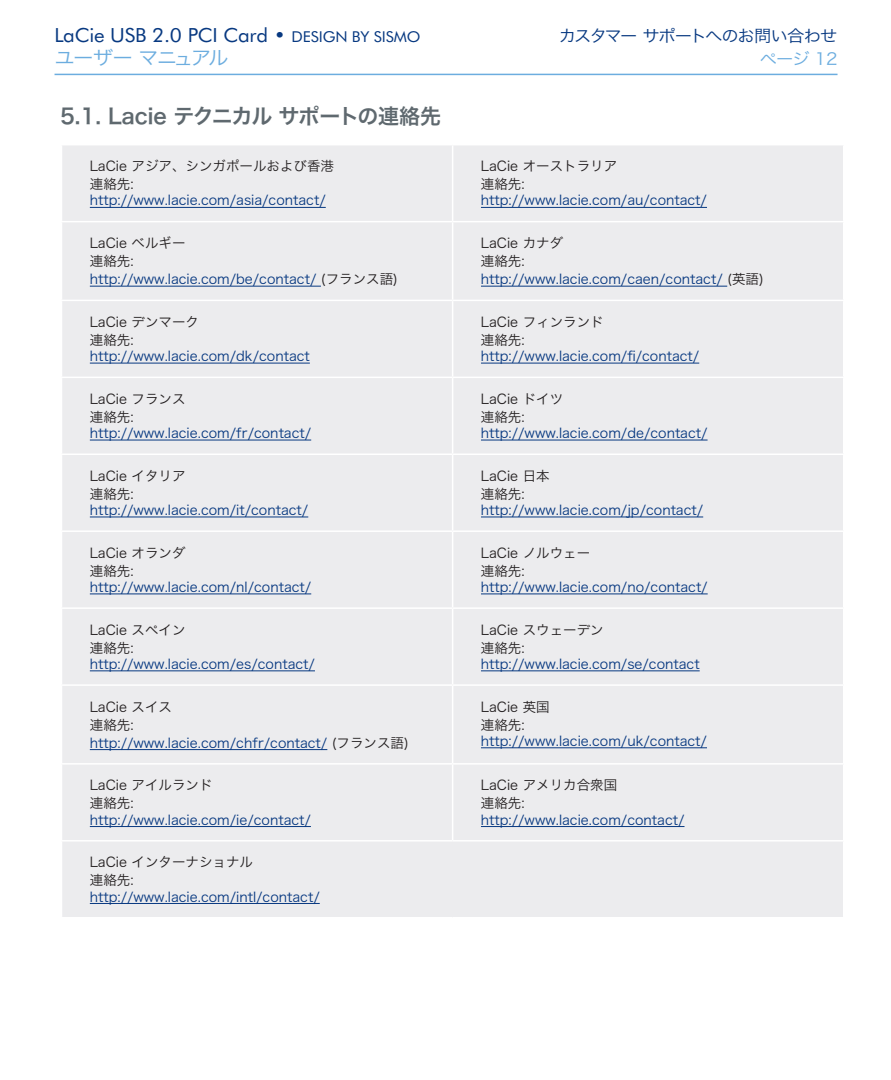
<style>
.page{position:relative;width:891px;height:1080px;background:#fff}
.page>*{position:absolute;margin:0;border:0;box-sizing:border-box;transform-origin:0 0}
._1_1_Heading{font:21px "Hira Kaku Pro W6";letter-spacing:-.02em;color:#5f696f}
.t1{font:19.5px "Futura BT";letter-spacing:-.01em;color:#083981;scale:1.05 1}
.t2{font:19.5px "Hira Kaku Pro W3";letter-spacing:-.09em;color:#6caddf;scale:1.05 1}
.t3{font:16.5px "Hira Kaku Pro W3";letter-spacing:-.07em;color:#083981;scale:1.05 1}
.t4{font:16.5px "Hira Kaku Pro W3";color:#6caddf;scale:1.05 1}
.t5{font:13.5px "Hira Kaku Pro W3";color:#083981}
.t6{font:13.5px "Hira Kaku Pro W3";color:#231f20}
.s1{font-size:15px}
.s2{color:#231f20}
</style>
<div class="page">
<hr style="left:55px;top:74px;width:783px;height:1px;background:#6caddf">
<div style="left:62px;top:145px;width:781px;height:772px;background:#ececee"></div>
<hr style="left:452px;top:145px;width:1px;height:76px;background:#fff">
<hr style="left:61px;top:221px;width:392px;height:1px;background:#fff">
<hr style="left:453px;top:221px;width:391px;height:1px;background:#fff">
<hr style="left:452px;top:222px;width:1px;height:78px;background:#fff">
<hr style="left:61px;top:300px;width:392px;height:1px;background:#fff">
<hr style="left:453px;top:300px;width:391px;height:1px;background:#fff">
<hr style="left:452px;top:301px;width:1px;height:76px;background:#fff">
<hr style="left:61px;top:377px;width:392px;height:1px;background:#fff">
<hr style="left:453px;top:377px;width:391px;height:1px;background:#fff">
<hr style="left:452px;top:378px;width:1px;height:76px;background:#fff">
<hr style="left:61px;top:454px;width:392px;height:1px;background:#fff">
<hr style="left:453px;top:454px;width:391px;height:1px;background:#fff">
<hr style="left:452px;top:455px;width:1px;height:75px;background:#fff">
<hr style="left:61px;top:530px;width:392px;height:2px;background:#fff">
<hr style="left:453px;top:530px;width:391px;height:2px;background:#fff">
<hr style="left:452px;top:532px;width:1px;height:75px;background:#fff">
<hr style="left:61px;top:607px;width:392px;height:2px;background:#fff">
<hr style="left:453px;top:607px;width:391px;height:2px;background:#fff">
<hr style="left:452px;top:609px;width:1px;height:75px;background:#fff">
<hr style="left:61px;top:684px;width:392px;height:2px;background:#fff">
<hr style="left:453px;top:684px;width:391px;height:2px;background:#fff">
<hr style="left:452px;top:686px;width:1px;height:77px;background:#fff">
<hr style="left:61px;top:763px;width:392px;height:2px;background:#fff">
<hr style="left:453px;top:763px;width:391px;height:2px;background:#fff">
<hr style="left:452px;top:765px;width:1px;height:75px;background:#fff">
<hr style="left:61px;top:840px;width:392px;height:2px;background:#fff">
<hr style="left:453px;top:840px;width:391px;height:2px;background:#fff">
<hr style="left:90px;top:207px;width:236px;height:1px;background:#083981">
<hr style="left:481px;top:207px;width:226px;height:1px;background:#083981">
<hr style="left:90px;top:286px;width:231px;height:1px;background:#083981">
<hr style="left:481px;top:286px;width:246px;height:1px;background:#083981">
<hr style="left:90px;top:363px;width:220px;height:1px;background:#083981">
<hr style="left:481px;top:363px;width:218px;height:1px;background:#083981">
<hr style="left:90px;top:440px;width:221px;height:1px;background:#083981">
<hr style="left:481px;top:440px;width:227px;height:1px;background:#083981">
<hr style="left:90px;top:517px;width:218px;height:1px;background:#083981">
<hr style="left:481px;top:517px;width:222px;height:1px;background:#083981">
<hr style="left:90px;top:594px;width:221px;height:1px;background:#083981">
<hr style="left:481px;top:594px;width:227px;height:1px;background:#083981">
<hr style="left:90px;top:671px;width:225px;height:1px;background:#083981">
<hr style="left:481px;top:671px;width:219px;height:1px;background:#083981">
<hr style="left:90px;top:749px;width:237px;height:1px;background:#083981">
<hr style="left:481px;top:747px;width:226px;height:1px;background:#083981">
<hr style="left:90px;top:826px;width:221px;height:1px;background:#083981">
<hr style="left:481px;top:826px;width:204px;height:1px;background:#083981">
<hr style="left:90px;top:903px;width:230px;height:1px;background:#083981">
<h2 class="t1" style="left:55px;top:23px;width:350px">LaCie USB 2.0 PCI Card • <span class="s1">design by SISMO</span></h2>
<p class="t3" style="left:559px;top:21px;width:267px">カスタマーサポートへのお問い合わせ</p>
<h2 class="t2" style="left:55px;top:41px;width:167px">ユーザーマニュアル</h2>
<p class="t4" style="left:760px;top:44px;width:76px">ページ 12</p>
<p class="_1_1_Heading" style="left:60px;top:98px;width:383px">5.1. Lacie テクニカル サポートの連絡先</p>
<p class="t6" style="left:90px;top:154px;width:246px">LaCie アジア、シンガポールおよび香港</p>
<p class="t6" style="left:90px;top:172px;width:45px">連絡先:</p>
<p class="t5" style="left:90px;top:188px;width:237px">http://www.lacie.com/asia/contact/</p>
<p class="t6" style="left:481px;top:154px;width:138px">LaCie オーストラリア</p>
<p class="t6" style="left:481px;top:172px;width:45px">連絡先:</p>
<p class="t5" style="left:481px;top:188px;width:228px">http://www.lacie.com/au/contact/</p>
<p class="t6" style="left:90px;top:231px;width:97px">LaCie ベルギー</p>
<p class="t6" style="left:90px;top:249px;width:45px">連絡先:</p>
<p class="t5" style="left:90px;top:267px;width:310px">http://www.lacie.com/be/contact/ <span class="s2">(フランス語)</span></p>
<p class="t6" style="left:90px;top:310px;width:111px">LaCie デンマーク</p>
<p class="t6" style="left:90px;top:328px;width:45px">連絡先:</p>
<p class="t5" style="left:90px;top:344px;width:222px">http://www.lacie.com/dk/contact</p>
<p class="t6" style="left:90px;top:387px;width:97px">LaCie フランス</p>
<p class="t6" style="left:90px;top:405px;width:45px">連絡先:</p>
<p class="t5" style="left:90px;top:421px;width:223px">http://www.lacie.com/fr/contact/</p>
<p class="t6" style="left:90px;top:464px;width:97px">LaCie イタリア</p>
<p class="t6" style="left:90px;top:482px;width:45px">連絡先:</p>
<p class="t5" style="left:90px;top:498px;width:220px">http://www.lacie.com/it/contact/</p>
<p class="t6" style="left:90px;top:541px;width:97px">LaCie オランダ</p>
<p class="t6" style="left:90px;top:559px;width:45px">連絡先:</p>
<p class="t5" style="left:90px;top:575px;width:223px">http://www.lacie.com/nl/contact/</p>
<p class="t6" style="left:90px;top:618px;width:97px">LaCie スペイン</p>
<p class="t6" style="left:90px;top:636px;width:45px">連絡先:</p>
<p class="t5" style="left:90px;top:652px;width:227px">http://www.lacie.com/es/contact/</p>
<p class="t6" style="left:90px;top:695px;width:84px">LaCie スイス</p>
<p class="t6" style="left:90px;top:713px;width:45px">連絡先:</p>
<p class="t5" style="left:90px;top:731px;width:321px">http://www.lacie.com/chfr/contact/ <span class="s2">(フランス語)</span></p>
<p class="t6" style="left:90px;top:773px;width:124px">LaCie アイルランド</p>
<p class="t6" style="left:90px;top:791px;width:45px">連絡先:</p>
<p class="t5" style="left:90px;top:807px;width:223px">http://www.lacie.com/ie/contact/</p>
<p class="t6" style="left:90px;top:850px;width:165px">LaCie インターナショナル</p>
<p class="t6" style="left:90px;top:868px;width:45px">連絡先:</p>
<p class="t5" style="left:90px;top:884px;width:231px">http://www.lacie.com/intl/contact/</p>
<p class="t6" style="left:481px;top:231px;width:84px">LaCie カナダ</p>
<p class="t6" style="left:481px;top:249px;width:45px">連絡先:</p>
<p class="t5" style="left:481px;top:267px;width:284px">http://www.lacie.com/caen/contact/ <span class="s2">(英語)</span></p>
<p class="t6" style="left:481px;top:310px;width:124px">LaCie フィンランド</p>
<p class="t6" style="left:481px;top:328px;width:45px">連絡先:</p>
<p class="t5" style="left:481px;top:344px;width:220px">http://www.lacie.com/fi/contact/</p>
<p class="t6" style="left:481px;top:387px;width:84px">LaCie ドイツ</p>
<p class="t6" style="left:481px;top:405px;width:45px">連絡先:</p>
<p class="t5" style="left:481px;top:421px;width:228px">http://www.lacie.com/de/contact/</p>
<p class="t6" style="left:481px;top:464px;width:70px">LaCie 日本</p>
<p class="t6" style="left:481px;top:482px;width:45px">連絡先:</p>
<p class="t5" style="left:481px;top:498px;width:224px">http://www.lacie.com/jp/contact/</p>
<p class="t6" style="left:481px;top:541px;width:111px">LaCie ノルウェー</p>
<p class="t6" style="left:481px;top:559px;width:45px">連絡先:</p>
<p class="t5" style="left:481px;top:575px;width:228px">http://www.lacie.com/no/contact/</p>
<p class="t6" style="left:481px;top:618px;width:124px">LaCie スウェーデン</p>
<p class="t6" style="left:481px;top:636px;width:45px">連絡先:</p>
<p class="t5" style="left:481px;top:652px;width:220px">http://www.lacie.com/se/contact</p>
<p class="t6" style="left:481px;top:695px;width:70px">LaCie 英国</p>
<p class="t6" style="left:481px;top:713px;width:45px">連絡先:</p>
<p class="t5" style="left:481px;top:729px;width:228px">http://www.lacie.com/uk/contact/</p>
<p class="t6" style="left:481px;top:773px;width:138px">LaCie アメリカ合衆国</p>
<p class="t6" style="left:481px;top:791px;width:45px">連絡先:</p>
<p class="t5" style="left:481px;top:807px;width:205px">http://www.lacie.com/contact/</p>
</div>
